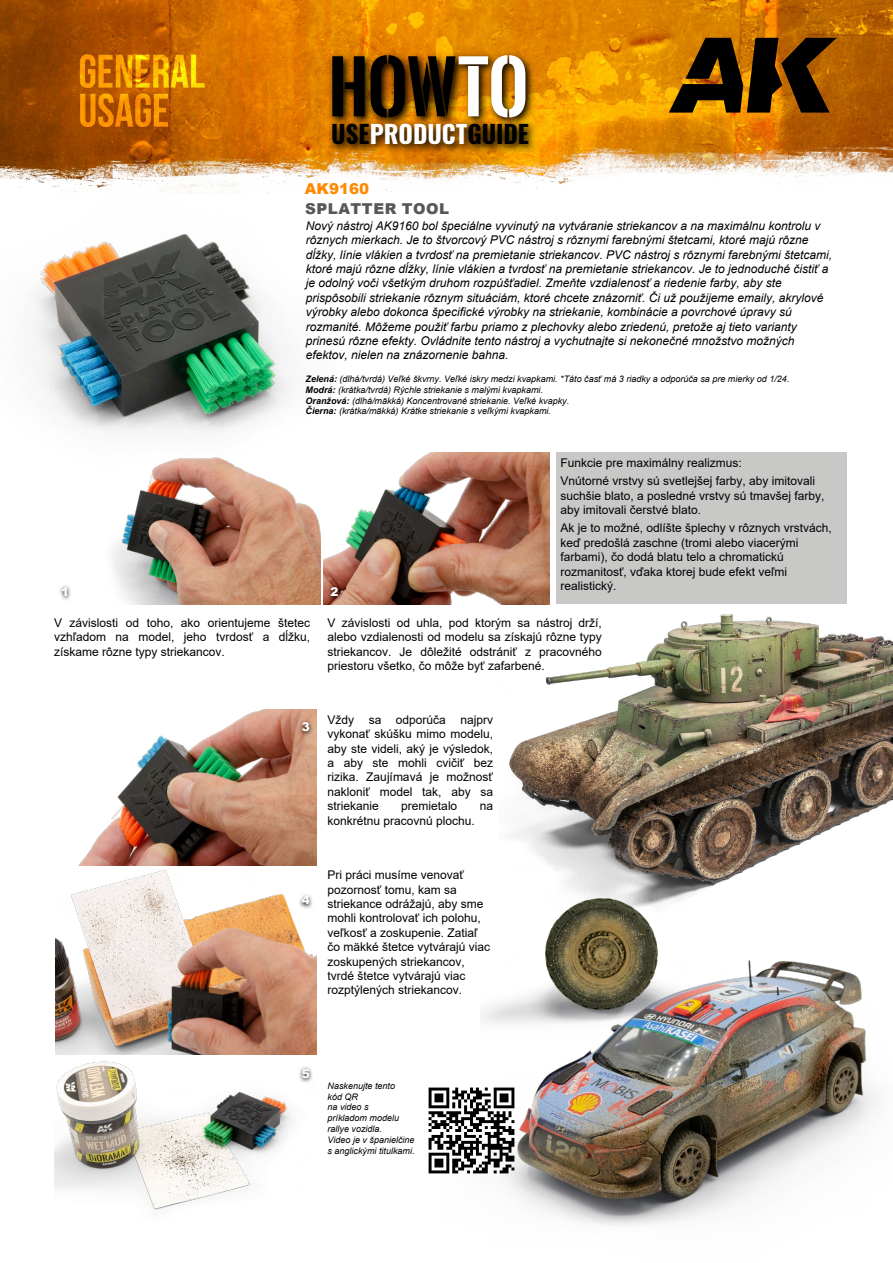
<style>
.page{position:relative;width:893px;height:1263px;background:#fff}
.page>*{position:absolute;margin:0;border:0;box-sizing:border-box;transform-origin:0 0}
.t1{font:700 69px "Oswald Stencil";letter-spacing:-.005em;color:#000}
.t2{font:700 24.75px "Oswald";letter-spacing:-.005em;color:#000}
.t3{font:900 15px "Arial";letter-spacing:.035em;color:#575756}
.t4{font:900 15px "Arial";color:#ff8900}
.t5{font:12px/14.4px "Arial";color:#000}
.t6{font:italic 12px/14.4px "Arial";color:#000}
.t7{font:900 12px "Arial";color:#fff}
.t8{font:italic 9px/10.8px "Arial";color:#000}
.s1{color:#fff}
.s2{font-weight:700}
</style>
<div class="page">
<div style="left:556px;top:452px;width:290px;height:152px;background:#c8c8c7"></div>
<img style="left:0;top:0;width:893px;height:192px">
<svg style="left:327px;top:51px;width:211px;height:103px;background:#885100"></svg>
<img style="left:0;top:84px;width:345px;height:349px">
<img style="left:112px;top:457px;width:208px;height:147px">
<img style="left:323px;top:452px;width:227px;height:152px">
<img style="left:79px;top:709px;width:238px;height:156px">
<img style="left:55px;top:870px;width:262px;height:185px">
<img style="left:54px;top:1061px;width:238px;height:149px">
<svg style="left:60px;top:585px;width:11px;height:15px"></svg>
<svg style="left:326px;top:584px;width:16px;height:17px"></svg>
<svg style="left:298px;top:719px;width:15px;height:17px"></svg>
<svg style="left:298px;top:893px;width:16px;height:17px"></svg>
<svg style="left:299px;top:1067px;width:13px;height:16px"></svg>
<img style="left:428px;top:1087px;width:14px;height:87px">
<img style="left:442px;top:960px;width:436px;height:266px">
<img style="left:499px;top:588px;width:394px;height:292px">
<img style="left:480px;top:870px;width:247px;height:185px">
<svg style="left:669px;top:38px;width:168px;height:75px;background:#5d3700"></svg>
<h1 class="t1" style="left:328px;top:37px;width:202px">HOW<span class="s1">TO</span></h1>
<h2 class="t2" style="left:331px;top:117px;width:199px">USE<span class="s1">PRODUCT</span>GUIDE</h2>
<p class="t4" style="left:305px;top:177px;width:66px">AK9160</p>
<p class="t3" style="left:305px;top:198px;width:146px">SPLATTER TOOL</p>
<p class="t6" style="left:306px;top:219px;width:528px">Nový nástroj AK9160 bol špeciálne vyvinutý na vytváranie striekancov a na maximálnu kontrolu v rôznych mierkach. Je to štvorcový PVC nástroj s rôznymi farebnými štetcami, ktoré majú rôzne dĺžky, línie vlákien a tvrdosť na premietanie striekancov. PVC nástroj s rôznymi farebnými štetcami, ktoré majú rôzne dĺžky, línie vlákien a tvrdosť na premietanie striekancov. Je to jednoduché čistiť a je odolný voči všetkým druhom rozpúšťadiel. Zmeňte vzdialenosť a riedenie farby, aby ste prispôsobili striekanie rôznym situáciám, ktoré chcete znázorniť. Či už použijeme emaily, akrylové výrobky alebo dokonca špecifické výrobky na striekanie, kombinácie a povrchové úpravy sú rozmanité. Môžeme použiť farbu priamo z plechovky alebo zriedenú, pretože aj tieto varianty prinesú rôzne efekty. Ovládnite tento nástroj a vychutnajte si nekonečné množstvo možných efektov, nielen na znázornenie bahna.</p>
<p class="t8" style="left:306px;top:374px;width:485px"><span class="s2">Zelená:</span> (dlhá/tvrdá) Veľké škvrny. Veľké iskry medzi kvapkami. *Táto časť má 3 riadky a odporúča sa pre mierky od 1/24.<br><span class="s2">Modrá:</span> (krátka/tvrdá) Rýchle striekanie s malými kvapkami.<br><span class="s2">Oranžová:</span> (dlhá/mäkká) Koncentrované striekanie. Veľké kvapky.<br><span class="s2">Čierna:</span> (krátka/mäkká) Krátke striekanie s veľkými kvapkami.</p>
<p class="t7" style="left:61px;top:583px;width:10px">1</p>
<p class="t7" style="left:330px;top:583px;width:10px">2</p>
<p class="t5" style="left:560px;top:454px;width:256px;line-height:18.1px">Funkcie pre maximálny realizmus:<br>Vnútorné vrstvy sú svetlejšej farby, aby imitovali</p>
<p class="t5" style="left:560px;top:488px;width:266px">suchšie blato, a posledné vrstvy sú tmavšej farby, aby imitovali čerstvé blato.</p>
<p class="t5" style="left:560px;top:521px;width:273px">Ak je to možné, odlíšte šplechy v rôznych vrstvách, keď predošlá zaschne (tromi alebo viacerými farbami), čo dodá blatu telo a chromatickú rozmanitosť, vďaka ktorej bude efekt veľmi realistický.</p>
<p class="t5" style="left:54px;top:615px;width:258px;text-align:justify">V závislosti od toho, ako orientujeme štetec vzhľadom na model, jeho tvrdosť a dĺžku, získame rôzne typy striekancov.</p>
<p class="t7" style="left:302px;top:718px;width:10px">3</p>
<p class="t7" style="left:302px;top:891px;width:10px">4</p>
<p class="t5" style="left:327px;top:615px;width:276px;text-align:justify">V závislosti od uhla, pod ktorým sa nástroj drží, alebo vzdialenosti od modelu sa získajú rôzne typy striekancov. Je dôležité odstrániť z pracovného priestoru všetko, čo môže byť zafarbené.</p>
<p class="t5" style="left:327px;top:712px;width:167px;text-align:justify">Vždy sa odporúča najprv vykonať skúšku mimo modelu, aby ste videli, aký je výsledok, a aby ste mohli cvičiť bez rizika. Zaujímavá je možnosť nakloniť model tak, aby sa striekanie</p>
<p class="t5" style="left:401px;top:799px;width:58px">premietalo</p>
<p class="t5" style="left:480px;top:799px;width:15px">na</p>
<p class="t5" style="left:327px;top:813px;width:149px">konkrétnu pracovnú plochu.</p>
<p class="t5" style="left:327px;top:868px;width:164px">Pri práci musíme venovať pozornosť tomu, kam sa striekance odrážajú, aby sme mohli kontrolovať ich polohu, veľkosť a zoskupenie. Zatiaľ čo mäkké štetce vytvárajú viac zoskupených striekancov, tvrdé štetce vytvárajú viac rozptýlených striekancov.</p>
<p class="t7" style="left:302px;top:1064px;width:10px">5</p>
<p class="t8" style="left:327px;top:1080px;width:89px">Naskenujte tento<br>kód QR<br>na video s<br>príkladom modelu rallye vozidla.<br>Video je v španielčine s anglickými titulkami.</p>
</div>
